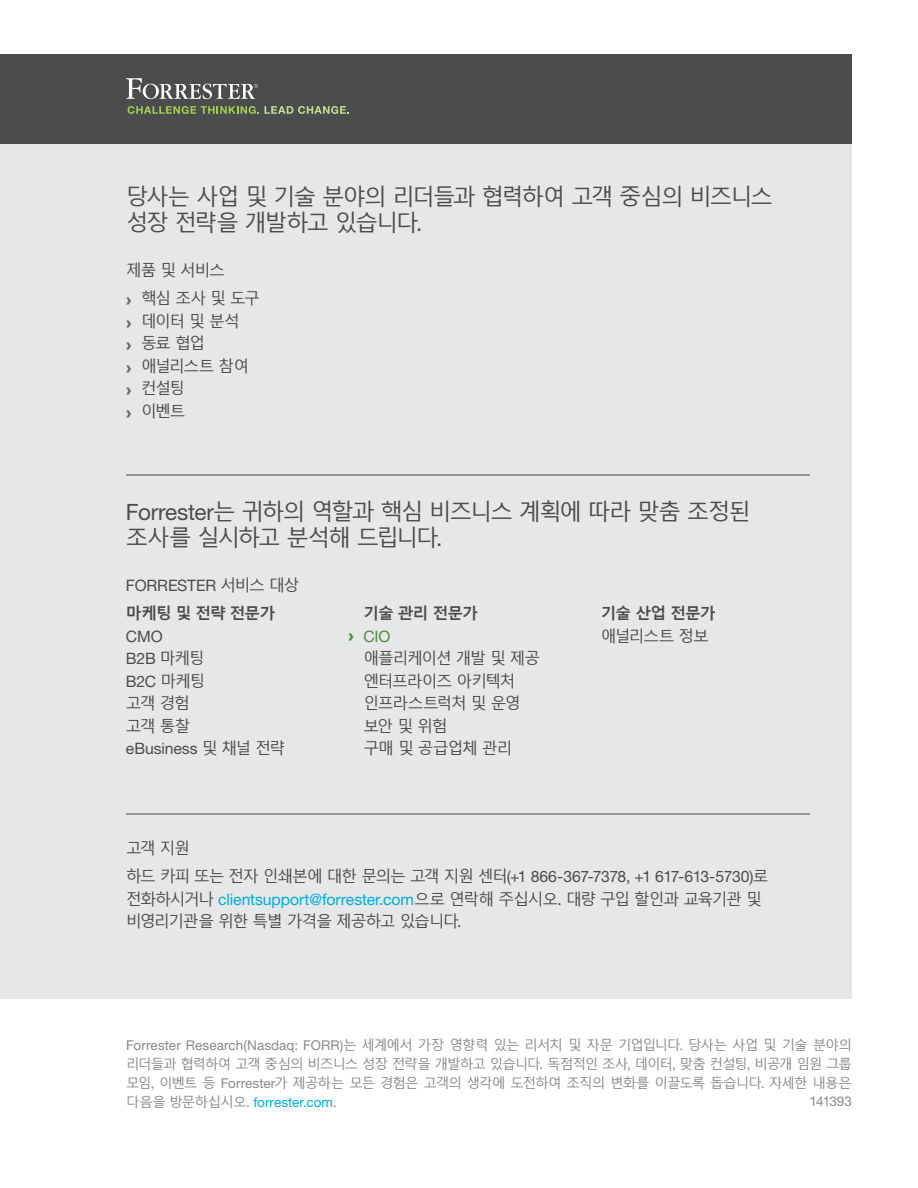
<style>
.page{position:relative;width:918px;height:1188px;background:#fff}
.page>*{position:absolute;margin:0;border:0;box-sizing:border-box;transform-origin:0 0}
.t1{font:22.5px/26.2px "Malgun Gothic";letter-spacing:-.09em;color:#4b4c4d}
.t2{font:15.75px/22.5px "Malgun Gothic";letter-spacing:-.08em;color:#4b4c4d}
.t3{font:15.75px "Helvetica Neue LT Std";letter-spacing:-.03em;color:#4b4c4d}
.t4{font:15.75px/22.5px "Helvetica Neue LT Std";letter-spacing:-.01em;color:#4b4c4d}
.t5{font:700 15.75px "Malgun Gothic";letter-spacing:-.065em;color:#4b4c4d}
.t6{font:15.75px "Helvetica Neue LT Std";color:#548e3a}
.t7{font:13.5px/18.8px "Malgun Gothic";letter-spacing:-.07em;color:#87898c;text-align:justify}
.t8{font:13.5px "Helvetica Neue LT Std";color:#00add7}
.t9{font:13.5px "Helvetica Neue LT Std";letter-spacing:-.055em;color:#87898c}
.s1{font-family:"Helvetica Neue LT Std"}
.s2{font-family:"Arial";font-weight:900;color:#6c6d70}
.s3{font-family:"Malgun Gothic"}
.s4{font-family:"Arial";font-weight:900}
.s5{font-family:"Helvetica Neue LT Std";color:#00add7}
.s6{font-family:"Malgun Gothic";color:#87898c}
.s7{color:#87898c}
</style>
<div class="page">
<div style="left:0;top:54px;width:852px;height:112px;background:#4b4c4d"></div>
<div style="left:0;top:144px;width:852px;height:855px;background:#e6e7e9"></div>
<hr style="left:126px;top:474px;width:684px;height:2px;background:#939598">
<hr style="left:126px;top:813px;width:684px;height:1px;background:#939598">
<svg style="left:128px;top:106px;width:131px;height:8px"></svg>
<svg style="left:265px;top:106px;width:84px;height:8px"></svg>
<svg style="left:126px;top:78px;width:132px;height:21px"></svg>
<h1 class="t1" style="left:126px;top:184px;width:649px">당사는 사업 및 기술 분야의 리더들과 협력하여 고객 중심의 비즈니스 성장 전략을 개발하고 있습니다<span class="s1">.</span></h1>
<p class="t2" style="left:126px;top:257px;width:136px;line-height:28.2px">제품 및 서비스<br><span class="s2">›</span> 핵심조사및도구</p>
<p class="t2" style="left:126px;top:310px;width:125px"><span class="s2">›</span> 데이터 및 분석<br><span class="s2">›</span> 동료 협업<br><span class="s2">›</span> 애널리스트 참여 <span class="s2">›</span> 컨설팅<br><span class="s2">›</span> 이벤트</p>
<h1 class="t1" style="left:126px;top:499px;width:626px"><span class="s1">Forrester</span>는 귀하의 역할과 핵심 비즈니스 계획에 따라 맞춤 조정된 조사를 실시하고 분석해 드립니다<span class="s1">.</span></h1>
<p class="t4" style="left:126px;top:574px;width:175px">FORRESTER <span class="s3">서비스 대상</span></p>
<p class="t5" style="left:126px;top:604px;width:151px">마케팅 및 전략 전문가</p>
<p class="t4" style="left:126px;top:625px;width:81px">CMO<br>B2B <span class="s3">마케팅<br></span>B2C <span class="s3">마케팅</span></p>
<p class="t2" style="left:126px;top:693px;width:66px">고객 경험 고객 통찰</p>
<p class="t4" style="left:126px;top:737px;width:161px">eBusiness <span class="s3">및 채널 전략</span></p>
<p class="t5" style="left:363px;top:604px;width:116px">기술 관리 전문가</p>
<p class="t6" style="left:348px;top:627px;width:44px"><span class="s4">›</span> CIO</p>
<p class="t2" style="left:363px;top:648px;width:178px">애플리케이션 개발 및 제공 엔터프라이즈 아키텍처 인프라스트럭처 및 운영 보안 및 위험<br>구매 및 공급업체 관리</p>
<p class="t5" style="left:601px;top:604px;width:116px">기술 산업 전문가</p>
<p class="t2" style="left:601px;top:625px;width:110px">애널리스트 정보</p>
<p class="t2" style="left:126px;top:838px;width:65px">고객 지원</p>
<p class="t3" style="left:126px;top:867px;width:644px"><span class="s3">하드 카피 또는 전자 인쇄본에 대한 문의는 고객 지원 센터</span>(+1 866-367-7378, +1 617-613-5730)<span class="s3">로</span></p>
<p class="t2" style="left:126px;top:888px;width:637px">전화하시거나 <span class="s5">clientsupport@forrester.com</span>으로 연락해 주십시오<span class="s1">.</span> 대량 구입 할인과 교육기관 및 비영리기관을 위한 특별 가격을 제공하고 있습니다<span class="s1">.</span></p>
<p class="t7" style="left:126px;top:1036px;width:728px"><span class="s1">Forrester Research(Nasdaq: FORR)</span>는 세계에서 가장 영향력 있는 리서치 및 자문 기업입니다<span class="s1">.</span> 당사는 사업 및 기술 분야의 리더들과 협력하여 고객 중심의 비즈니스 성장 전략을 개발하고 있습니다<span class="s1">.</span> 독점적인 조사<span class="s1">,</span> 데이터<span class="s1">,</span> 맞춤 컨설팅<span class="s1">,</span> 비공개 임원 그룹 모임<span class="s1">,</span> 이벤트 등 <span class="s1">Forrester</span>가 제공하는 모든 경험은 고객의 생각에 도전하여 조직의 변화를 이끌도록 돕습니다<span class="s1">.</span> 자세한 내용은</p>
<p class="t8" style="left:126px;top:1094px;width:212px"><span class="s6">다음을 방문하십시오</span><span class="s7">.</span> forrester.com<span class="s7">.</span></p>
<p class="t9" style="left:810px;top:1093px;width:44px">141393</p>
</div>
